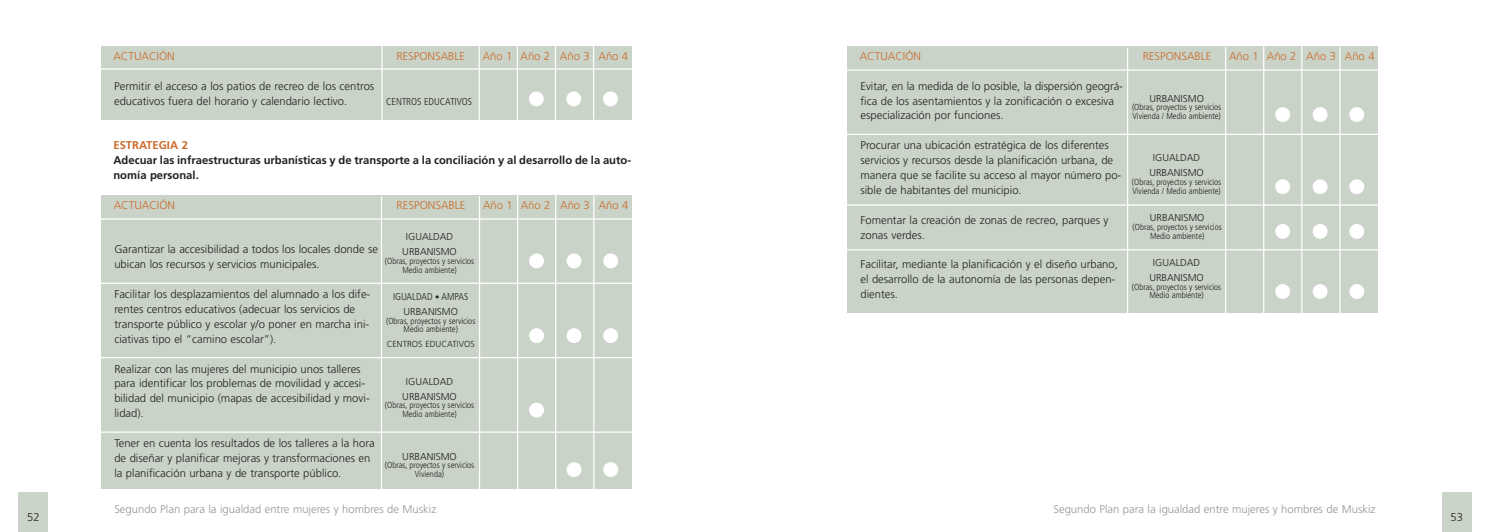
<style>
.page{position:relative;width:1489px;height:532px;background:#fff}
.page>*{position:absolute;margin:0;border:0;box-sizing:border-box;transform-origin:0 0}
.t1{font:300 11.25px/14.9px "Frutiger";color:#231f20}
.t2{font:300 11.25px "Frutiger";color:#cb6b2c}
.t3{font:300 11.25px "Frutiger";color:#939598}
.t4{font:700 11.25px/14.9px "Frutiger";color:#231f20}
.t5{font:700 11.25px "Frutiger";color:#cb6b2c}
.t6{font:300 10px/14.9px "Frutiger";color:#231f20;text-align:center}
.t7{font:300 condensed 10px/14.9px "Frutiger";color:#231f20;text-align:center}
.t8{font:300 condensed 8.75px/8.8px "Frutiger";color:#231f20;text-align:center}
.t9{font:300 8.75px "Frutiger";color:#231f20}
.s1{font-size:8.75px}
.s2{font-stretch:normal}
</style>
<div class="page">
<div style="left:1441px;top:491px;width:30px;height:40px;background:#cad3c8"></div>
<div style="left:102px;top:195px;width:530px;height:293px;background:#cad3c8"></div>
<hr style="left:83px;top:282px;width:557px;height:2px;background:#fff">
<hr style="left:94px;top:357px;width:544px;height:1px;background:#fff">
<hr style="left:91px;top:431px;width:545px;height:1px;background:#fff">
<hr style="left:92px;top:218px;width:546px;height:1px;background:#fff">
<hr style="left:381px;top:197px;width:1px;height:299px;background:#fff">
<hr style="left:479px;top:196px;width:1px;height:295px;background:#fff">
<hr style="left:517px;top:194px;width:1px;height:302px;background:#fff">
<hr style="left:555px;top:195px;width:1px;height:301px;background:#fff">
<hr style="left:593px;top:195px;width:1px;height:301px;background:#fff">
<div style="left:529px;top:253px;width:15px;height:15px;background:#fff;border-radius:50%"></div>
<div style="left:566px;top:253px;width:15px;height:15px;background:#fff;border-radius:50%"></div>
<div style="left:603px;top:253px;width:15px;height:15px;background:#fff;border-radius:50%"></div>
<div style="left:529px;top:402px;width:15px;height:15px;background:#fff;border-radius:50%"></div>
<div style="left:566px;top:462px;width:15px;height:15px;background:#fff;border-radius:50%"></div>
<div style="left:603px;top:462px;width:15px;height:15px;background:#fff;border-radius:50%"></div>
<div style="left:529px;top:328px;width:15px;height:15px;background:#fff;border-radius:50%"></div>
<div style="left:566px;top:328px;width:15px;height:15px;background:#fff;border-radius:50%"></div>
<div style="left:603px;top:328px;width:15px;height:15px;background:#fff;border-radius:50%"></div>
<div style="left:19px;top:491px;width:29px;height:40px;background:#cad3c8"></div>
<div style="left:102px;top:46px;width:529px;height:73px;background:#cad3c8"></div>
<hr style="left:92px;top:68px;width:546px;height:2px;background:#fff">
<hr style="left:381px;top:41px;width:1px;height:83px;background:#fff">
<hr style="left:478px;top:41px;width:2px;height:84px;background:#fff">
<hr style="left:516px;top:41px;width:2px;height:85px;background:#fff">
<hr style="left:555px;top:40px;width:1px;height:87px;background:#fff">
<hr style="left:593px;top:41px;width:1px;height:78px;background:#fff">
<div style="left:529px;top:91px;width:14px;height:15px;background:#fff;border-radius:50%"></div>
<div style="left:566px;top:91px;width:15px;height:15px;background:#fff;border-radius:50%"></div>
<div style="left:603px;top:91px;width:15px;height:15px;background:#fff;border-radius:50%"></div>
<div style="left:847px;top:46px;width:530px;height:267px;background:#cad3c8"></div>
<hr style="left:829px;top:134px;width:556px;height:1px;background:#fff">
<hr style="left:829px;top:204px;width:556px;height:1px;background:#fff">
<hr style="left:817px;top:249px;width:577px;height:1px;background:#fff">
<hr style="left:838px;top:69px;width:546px;height:2px;background:#fff">
<hr style="left:1126px;top:48px;width:2px;height:273px;background:#fff">
<hr style="left:1224px;top:47px;width:2px;height:274px;background:#fff">
<hr style="left:1262px;top:45px;width:2px;height:272px;background:#fff">
<hr style="left:1301px;top:46px;width:1px;height:273px;background:#fff">
<hr style="left:1339px;top:47px;width:1px;height:274px;background:#fff">
<div style="left:1275px;top:107px;width:14px;height:15px;background:#fff;border-radius:50%"></div>
<div style="left:1312px;top:107px;width:15px;height:15px;background:#fff;border-radius:50%"></div>
<div style="left:1349px;top:107px;width:15px;height:15px;background:#fff;border-radius:50%"></div>
<div style="left:1275px;top:179px;width:14px;height:15px;background:#fff;border-radius:50%"></div>
<div style="left:1312px;top:179px;width:15px;height:15px;background:#fff;border-radius:50%"></div>
<div style="left:1349px;top:179px;width:15px;height:15px;background:#fff;border-radius:50%"></div>
<div style="left:1275px;top:284px;width:14px;height:15px;background:#fff;border-radius:50%"></div>
<div style="left:1312px;top:284px;width:15px;height:15px;background:#fff;border-radius:50%"></div>
<div style="left:1349px;top:284px;width:15px;height:15px;background:#fff;border-radius:50%"></div>
<div style="left:1275px;top:224px;width:14px;height:15px;background:#fff;border-radius:50%"></div>
<div style="left:1312px;top:224px;width:15px;height:15px;background:#fff;border-radius:50%"></div>
<div style="left:1349px;top:224px;width:15px;height:15px;background:#fff;border-radius:50%"></div>
<p class="t1" style="left:27px;top:511px;width:14px">52</p>
<p class="t2" style="left:113px;top:51px;width:63px">ACTUACIÓN</p>
<p class="t2" style="left:396px;top:51px;width:70px">RESPONSABLE</p>
<p class="t2" style="left:483px;top:51px;width:147px">Año 1 Año 2 Año 3 Año 4</p>
<p class="t1" style="left:114px;top:79px;width:262px">Permitir el acceso a los patios de recreo de los centros educativos fuera del horario y calendario lectivo.</p>
<p class="t7" style="left:386px;top:94px;width:87px">CENTROS EDUCATIVOS</p>
<p class="t5" style="left:113px;top:141px;width:76px">ESTRATEGIA 2</p>
<p class="t4" style="left:113px;top:154px;width:519px">Adecuar las infraestructuras urbanísticas y de transporte a la conciliación y al desarrollo de la auto&shy;nomía personal.</p>
<p class="t2" style="left:114px;top:200px;width:63px">ACTUACIÓN</p>
<p class="t2" style="left:396px;top:200px;width:70px">RESPONSABLE</p>
<p class="t2" style="left:483px;top:200px;width:147px">Año 1 Año 2 Año 3 Año 4</p>
<p class="t6" style="left:402px;top:230px;width:56px">IGUALDAD<br>URBANISMO</p>
<p class="t8" style="left:385px;top:257px;width:91px">(Obras, proyectos y servicios<br>Medio ambiente)</p>
<p class="t1" style="left:114px;top:243px;width:265px">Garantizar la accesibilidad a todos los locales donde se ubican los recursos y servicios municipales.</p>
<p class="t1" style="left:114px;top:287px;width:257px">Facilitar los desplazamientos del alumnado a los dife&shy;rentes centros educativos (adecuar los servicios de transporte público y escolar y/o poner en marcha ini&shy;ciativas tipo el “camino escolar”).</p>
<p class="t1" style="left:114px;top:362px;width:257px">Realizar con las mujeres del municipio unos talleres para identificar los problemas de movilidad y accesi&shy;bilidad del municipio (mapas de accesibilidad y movi&shy;lidad).</p>
<p class="t1" style="left:114px;top:436px;width:262px">Tener en cuenta los resultados de los talleres a la hora de diseñar y planificar mejoras y transformaciones en la planificación urbana y de transporte público.</p>
<p class="t7" style="left:393px;top:290px;width:77px">IGUALDAD <span class="s1">•</span> AMPAS<br><span class="s2">URBANISMO</span></p>
<p class="t8" style="left:386px;top:317px;width:91px">(Obras, proyectos y servicios<br>Medio ambiente)</p>
<p class="t9" style="left:386px;top:340px;width:90px">CENTROS EDUCATIVOS</p>
<p class="t6" style="left:402px;top:374px;width:56px">IGUALDAD<br>URBANISMO</p>
<p class="t8" style="left:385px;top:401px;width:91px">(Obras, proyectos y servicios<br>Medio ambiente)</p>
<p class="t6" style="left:402px;top:449px;width:56px">URBANISMO</p>
<p class="t8" style="left:385px;top:461px;width:91px">(Obras, proyectos y servicios<br>Vivienda)</p>
<p class="t2" style="left:859px;top:51px;width:63px">ACTUACIÓN</p>
<p class="t2" style="left:1142px;top:51px;width:70px">RESPONSABLE</p>
<p class="t2" style="left:1228px;top:51px;width:147px">Año 1 Año 2 Año 3 Año 4</p>
<p class="t6" style="left:1149px;top:91px;width:56px">URBANISMO</p>
<p class="t8" style="left:1131px;top:104px;width:91px;text-align:left">(Obras, proyectos y servicios<br>Vivienda / Medio ambiente)</p>
<p class="t6" style="left:1149px;top:151px;width:56px">IGUALDAD<br>URBANISMO</p>
<p class="t8" style="left:1131px;top:178px;width:91px;text-align:left">(Obras, proyectos y servicios<br>Vivienda / Medio ambiente)</p>
<p class="t1" style="left:860px;top:79px;width:264px">Evitar, en la medida de lo posible, la dispersión geográ&shy;fica de los asentamientos y la zonificación o excesiva especialización por funciones.</p>
<p class="t1" style="left:860px;top:139px;width:262px">Procurar una ubicación estratégica de los diferentes servicios y recursos desde la planificación urbana, de manera que se facilite su acceso al mayor número po&shy;sible de habitantes del municipio.</p>
<p class="t1" style="left:860px;top:213px;width:249px">Fomentar la creación de zonas de recreo, parques y zonas verdes.</p>
<p class="t1" style="left:860px;top:258px;width:259px">Facilitar, mediante la planificación y el diseño urbano, el desarrollo de la autonomía de las personas depen&shy;dientes.</p>
<p class="t6" style="left:1149px;top:211px;width:56px">URBANISMO</p>
<p class="t8" style="left:1132px;top:223px;width:91px">(Obras, proyectos y servicios<br>Medio ambiente)</p>
<p class="t6" style="left:1149px;top:256px;width:56px">IGUALDAD<br>URBANISMO</p>
<p class="t8" style="left:1131px;top:283px;width:91px">(Obras, proyectos y servicios<br>Medio ambiente)</p>
<p class="t3" style="left:114px;top:504px;width:323px">Segundo Plan para la igualdad entre mujeres y hombres de Muskiz</p>
<p class="t3" style="left:1053px;top:504px;width:323px">Segundo Plan para la igualdad entre mujeres y hombres de Muskiz</p>
<p class="t1" style="left:1450px;top:511px;width:14px">53</p>
</div>
